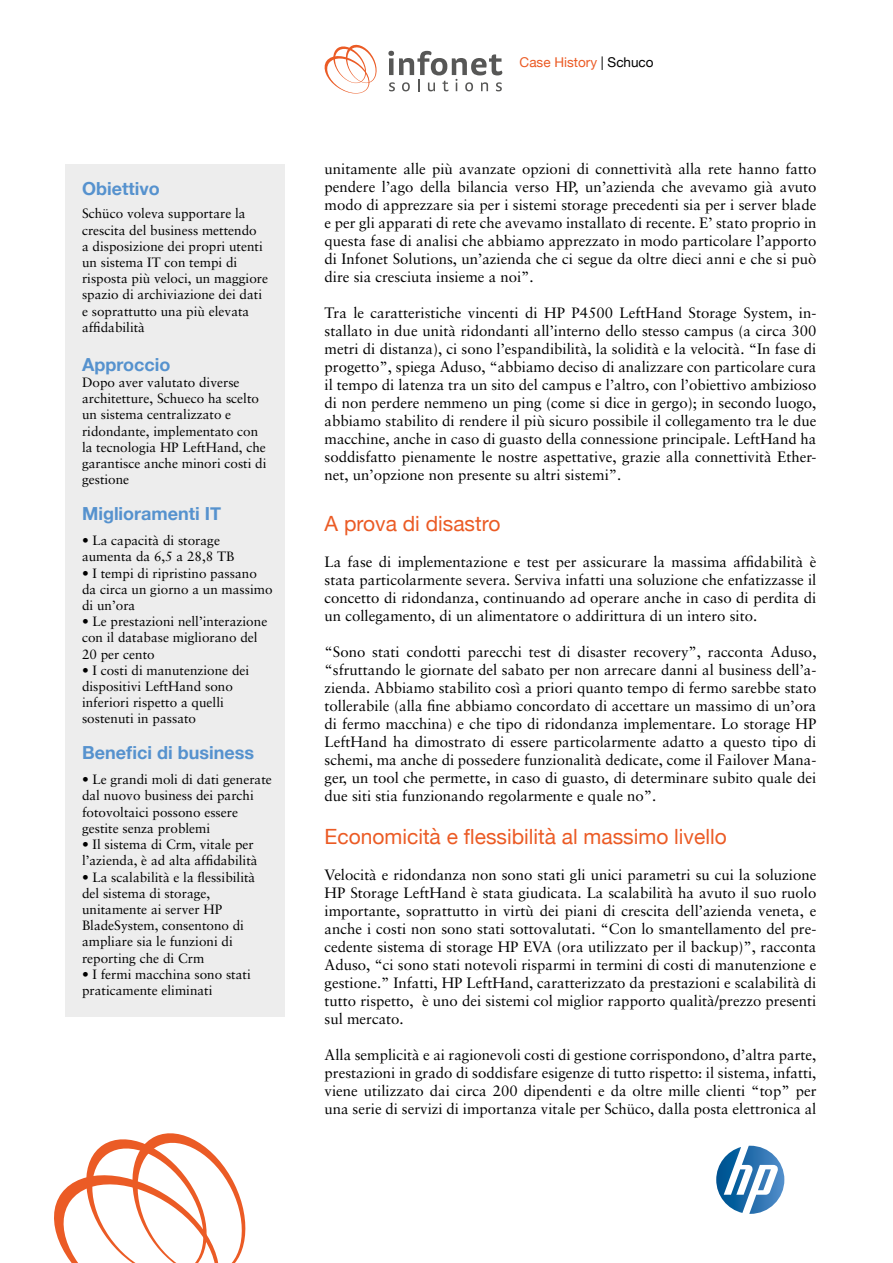
<style>
.page{position:relative;width:893px;height:1263px;background:#fff}
.page>*{position:absolute;margin:0;border:0;box-sizing:border-box;transform-origin:0 0}
.t1{font:21px "Helvetica Neue";color:#eb5b25}
.t2{font:700 18px "Helvetica Neue";color:#5692ce}
.t3{font:15px/18px "Sabon";color:#000;text-align:justify}
.t4{font:13.5px/16.2px "Sabon";color:#000}
.t5{font:13.5px "Helvetica Neue";color:#eb5b25}
.s1{color:#000}
</style>
<div class="page">
<svg style="left:388px;top:51px;width:114px;height:40px"></svg>
<svg style="left:324px;top:44px;width:53px;height:50px"></svg>
<svg style="left:54px;top:1133px;width:192px;height:130px"></svg>
<svg style="left:716px;top:1146px;width:68px;height:68px"></svg>
<div style="left:65px;top:164px;width:220px;height:852px;background:#ededed"></div>
<p class="t2" style="left:82px;top:174px;width:79px">Obiettivo</p>
<p class="t4" style="left:82px;top:205px;width:188px">Schüco voleva supportare la crescita del business mettendo<br>a disposizione dei propri utenti un sistema IT con tempi di risposta più veloci, un maggiore spazio di archiviazione dei dati e soprattutto una più elevata affidabilità</p>
<p class="t2" style="left:82px;top:350px;width:90px">Approccio</p>
<p class="t4" style="left:82px;top:374px;width:186px">Dopo aver valutato diverse architetture, Schueco ha scelto un sistema centralizzato e ridondante, implementato con la tecnologia HP LeftHand, che garantisce anche minori costi di gestione</p>
<p class="t2" style="left:82px;top:499px;width:141px">Miglioramenti IT</p>
<p class="t4" style="left:82px;top:532px;width:154px">• La capacità di storage aumenta da 6,5 a 28,8 TB</p>
<p class="t4" style="left:82px;top:565px;width:192px">• I tempi di ripristino passano da circa un giorno a un massimo di un’ora</p>
<p class="t4" style="left:82px;top:613px;width:187px">• Le prestazioni nell’interazione con il database migliorano del<br>20 per cento</p>
<p class="t4" style="left:82px;top:662px;width:169px">• I costi di manutenzione dei dispositivi LeftHand sono inferiori rispetto a quelli sostenuti in passato</p>
<p class="t2" style="left:82px;top:738px;width:173px">Benefici di business</p>
<p class="t4" style="left:82px;top:771px;width:191px">• Le grandi moli di dati generate dal nuovo business dei parchi fotovoltaici possono essere gestite senza problemi</p>
<p class="t4" style="left:82px;top:836px;width:177px">• Il sistema di Crm, vitale per l’azienda, è ad alta affidabilità</p>
<p class="t4" style="left:82px;top:868px;width:175px">• La scalabilità e la flessibilità del sistema di storage, unitamente ai server HP<br>BladeSystem, consentono di ampliare sia le funzioni di reporting che di Crm</p>
<p class="t4" style="left:82px;top:966px;width:170px">• I fermi macchina sono stati praticamente eliminati</p>
<p class="t5" style="left:520px;top:52px;width:136px">Case History <span class="s1">| Schuco</span></p>
<p class="t3" style="left:325px;top:160px;width:493px">unitamente alle più avanzate opzioni di connettività alla rete hanno fatto pendere l’ago della bilancia verso HP, un’azienda che avevamo già avuto modo di apprezzare sia per i sistemi storage precedenti sia per i server blade e per gli apparati di rete che avevamo installato di recente. E’ stato proprio in questa fase di analisi che abbiamo apprezzato in modo particolare l’apporto di Infonet Solutions, un’azienda che ci segue da oltre dieci anni e che si può dire sia cresciuta insieme a noi”.</p>
<p class="t3" style="left:325px;top:304px;width:493px">Tra le caratteristiche vincenti di HP P4500 LeftHand Storage System, in&shy;stallato in due unità ridondanti all’interno dello stesso campus (a circa 300 metri di distanza), ci sono l’espandibilità, la solidità e la velocità. “In fase di progetto”, spiega Aduso, “abbiamo deciso di analizzare con particolare cura il tempo di latenza tra un sito del campus e l’altro, con l’obiettivo ambizioso di non perdere nemmeno un ping (come si dice in gergo); in secondo luogo, abbiamo stabilito di rendere il più sicuro possibile il collegamento tra le due macchine, anche in caso di guasto della connessione principale. LeftHand ha soddisfatto pienamente le nostre aspettative, grazie alla connettività Ether&shy;net, un’opzione non presente su altri sistemi”.</p>
<h1 class="t1" style="left:325px;top:508px;width:177px">A prova di disastro</h1>
<p class="t3" style="left:325px;top:552px;width:493px">La fase di implementazione e test per assicurare la massima affidabilità è stata particolarmente severa. Serviva infatti una soluzione che enfatizzasse il concetto di ridondanza, continuando ad operare anche in caso di perdita di un collegamento, di un alimentatore o addirittura di un intero sito.</p>
<p class="t3" style="left:325px;top:642px;width:493px">“Sono stati condotti parecchi test di disaster recovery”, racconta Aduso, “sfruttando le giornate del sabato per non arrecare danni al business dell’a&shy;zienda. Abbiamo stabilito così a priori quanto tempo di fermo sarebbe stato tollerabile (alla fine abbiamo concordato di accettare un massimo di un’ora di fermo macchina) e che tipo di ridondanza implementare. Lo storage HP LeftHand ha dimostrato di essere particolarmente adatto a questo tipo di schemi, ma anche di possedere funzionalità dedicate, come il Failover Mana&shy;ger, un tool che permette, in caso di guasto, di determinare subito quale dei due siti stia funzionando regolarmente e quale no”.</p>
<h1 class="t1" style="left:325px;top:821px;width:404px">Economicità e flessibilità al massimo livello</h1>
<p class="t3" style="left:325px;top:865px;width:493px">Velocità e ridondanza non sono stati gli unici parametri su cui la soluzione HP Storage LeftHand è stata giudicata. La scalabilità ha avuto il suo ruolo importante, soprattutto in virtù dei piani di crescita dell’azienda veneta, e anche i costi non sono stati sottovalutati. “Con lo smantellamento del pre&shy;cedente sistema di storage HP EVA (ora utilizzato per il backup)”, racconta Aduso, “ci sono stati notevoli risparmi in termini di costi di manutenzione e gestione.” Infatti, HP LeftHand, caratterizzato da prestazioni e scalabilità di tutto rispetto, è uno dei sistemi col miglior rapporto qualità/prezzo presenti sul mercato.</p>
<p class="t3" style="left:325px;top:1045px;width:493px">Alla semplicità e ai ragionevoli costi di gestione corrispondono, d’altra parte, prestazioni in grado di soddisfare esigenze di tutto rispetto: il sistema, infatti, viene utilizzato dai circa 200 dipendenti e da oltre mille clienti “top” per una serie di servizi di importanza vitale per Schüco, dalla posta elettronica al</p>
</div>
